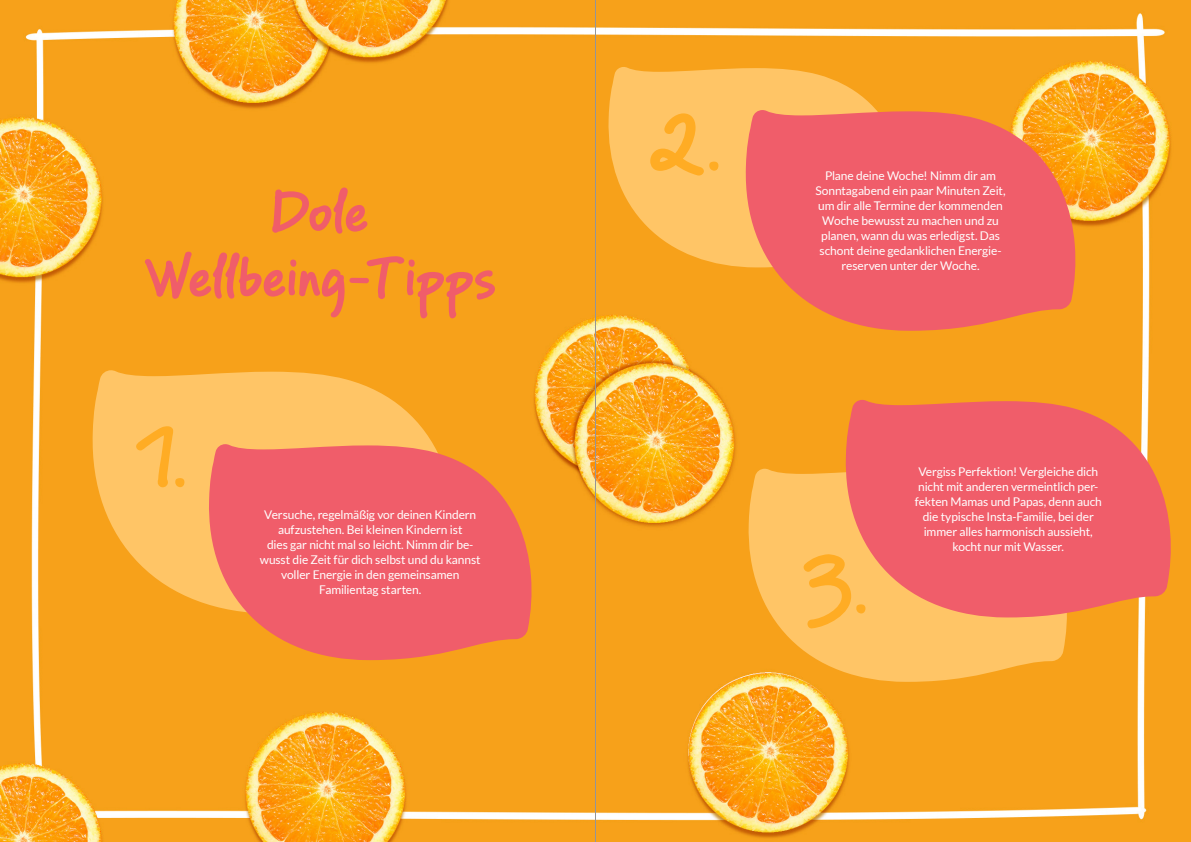
<style>
.page{position:relative;width:1191px;height:842px;background:#fff}
.page>*{position:absolute;margin:0;border:0;box-sizing:border-box;transform-origin:0 0}
.t1{font:700 88px "PF Reminder Pro";color:#ffac24}
.t2{font:700 60px/65px "PF Reminder Pro";letter-spacing:-.04em;color:#f05d6a;text-align:center}
.t3{font:12px/15px "Lato";letter-spacing:-.01em;color:#fff;text-align:center}
</style>
<div class="page">
<img style="left:0;top:0;width:1191px;height:842px">
<svg style="left:91px;top:370px;width:366px;height:244px;background:#fcbb51"></svg>
<svg style="left:607px;top:67px;width:301px;height:200px;background:#fdbc55"></svg>
<svg style="left:744px;top:110px;width:332px;height:221px;background:#f1695e"></svg>
<svg style="left:208px;top:444px;width:324px;height:216px;background:#f1695e"></svg>
<svg style="left:747px;top:469px;width:320px;height:213px;background:#fdbe57"></svg>
<svg style="left:844px;top:400px;width:327px;height:217px;background:#f16b63"></svg>
<hr style="left:595px;top:0;width:1px;height:842px;background:#939598">
<svg style="left:135px;top:426px;width:38px;height:62px;background:#ffbc50"></svg>
<h2 class="t2" style="left:141px;top:182px;width:357px">Dole<br>Wellbeing-Tipps</h2>
<h1 class="t1" style="left:171px;top:404px;width:18px">.</h1>
<p class="t3" style="left:260px;top:507px;width:222px">Versuche, regelmäßig vor deinen Kindern aufzustehen. Bei kleinen Kindern ist<br>dies gar nicht mal so leicht. Nimm dir be&shy;wusst die Zeit für dich selbst und du kannst voller Energie in den gemeinsamen Familientag starten.</p>
<h1 class="t1" style="left:648px;top:88px;width:75px">2.</h1>
<p class="t3" style="left:815px;top:168px;width:192px">Plane deine Woche! Nimm dir am<br>Sonntagabend ein paar Minuten Zeit, um dir alle Termine der kommenden<br>Woche bewusst zu machen und zu planen, wann du was erledigst. Das schont deine gedanklichen Energie&shy;reserven unter der Woche.</p>
<h1 class="t1" style="left:802px;top:530px;width:68px">3.</h1>
<p class="t3" style="left:914px;top:464px;width:188px">Vergiss Perfektion! Vergleiche dich nicht mit anderen vermeintlich per&shy;fekten Mamas und Papas, denn auch die typische Insta-Familie, bei der immer alles harmonisch aussieht, kocht nur mit Wasser.</p>
</div>
